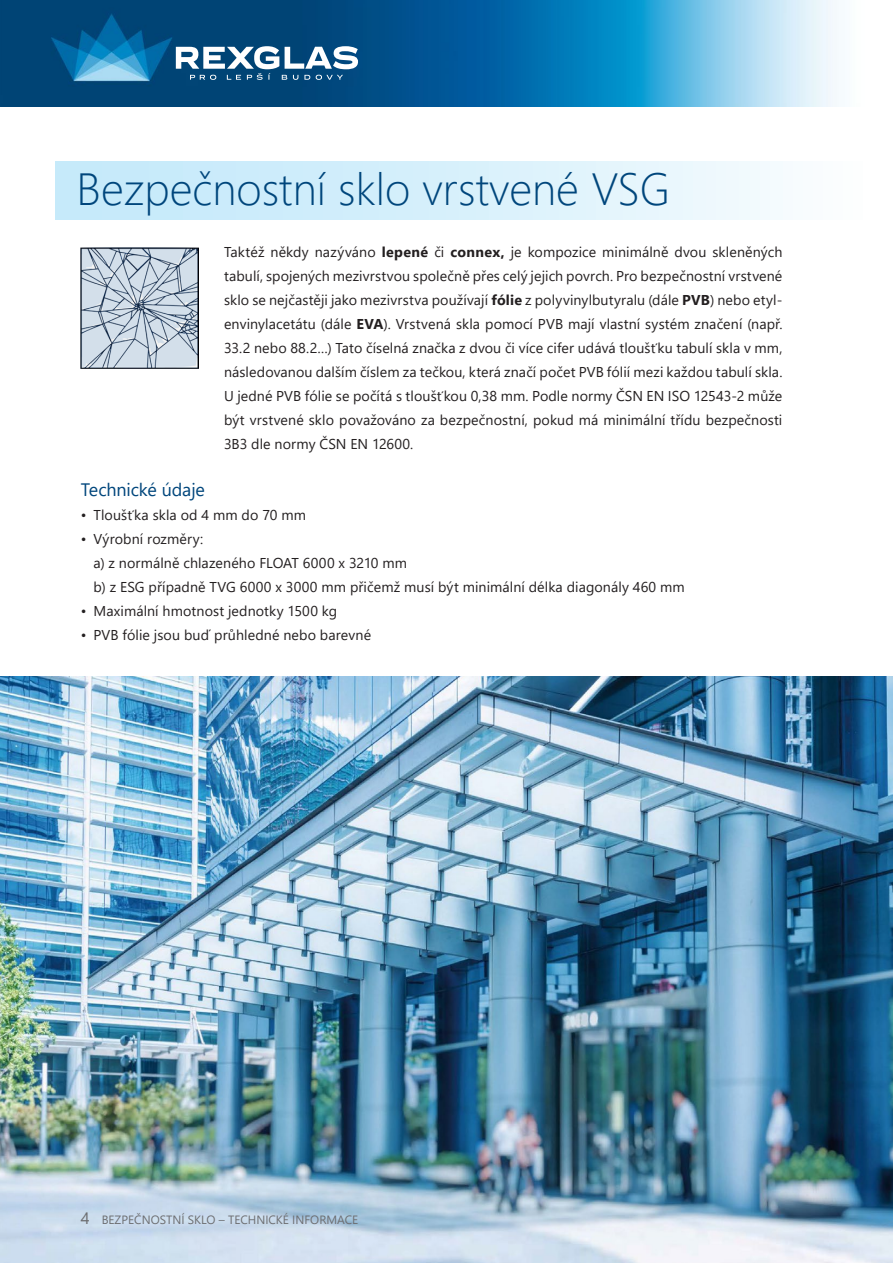
<style>
.page{position:relative;width:893px;height:1263px;background:#fff}
.page>*{position:absolute;margin:0;border:0;box-sizing:border-box;transform-origin:0 0}
.Nadpis{font:300 45px "Segoe UI";color:#00467c}
.Nadpisek{font:18px "Segoe UI";letter-spacing:-.005em;color:#00467c}
.Text{font:14.25px/24px "Segoe UI";letter-spacing:.005em;color:#231f20;text-align:justify}
.Odrazka_Technicky_Ka{font:14.25px/24px "Segoe UI";letter-spacing:.005em;color:#231f20}
.RAL{font:12px "Segoe UI";color:#6c6d70}
.s1{font-weight:700}
.s2{font-size:16.5px}
</style>
<div class="page">
<img style="left:0;top:676px;width:893px;height:587px">
<div style="left:55px;top:162px;width:838px;height:57px;background:linear-gradient(to right,#bee7fa,#fbfdfe)"></div>
<img style="left:81px;top:248px;width:117px;height:120px">
<img style="left:0;top:0;width:837px;height:106px">
<svg style="left:176px;top:46px;width:182px;height:34px"></svg>
<p class="Nadpis" style="left:77px;top:146px;width:595px">Bezpečnostní sklo vrstvené VSG</p>
<p class="Text" style="left:224px;top:239px;width:560px">Taktéž někdy nazýváno <span class="s1">lepené</span> či <span class="s1">connex,</span> je kompozice minimálně dvou skleněných tabulí, spojených mezivrstvou společně přes celý jejich povrch. Pro bezpečnostní vrstvené sklo se nejčastěji jako mezivrstva používají <span class="s1">fólie</span> z polyvinylbutyralu (dále <span class="s1">PVB</span>) nebo etyl&shy;envinylacetátu (dále <span class="s1">EVA</span>). Vrstvená skla pomocí PVB mají vlastní systém značení (např.<br>33.2 nebo 88.2…) Tato číselná značka z dvou či více cifer udává tloušťku tabulí skla v mm, následovanou dalším číslem za tečkou, která značí počet PVB fólií mezi každou tabulí skla.<br>U jedné PVB fólie se počítá s tloušťkou 0,38 mm. Podle normy ČSN EN ISO 12543-2 může být vrstvené sklo považováno za bezpečnostní, pokud má minimální třídu bezpečnosti 3B3 dle normy ČSN EN 12600.</p>
<p class="Nadpisek" style="left:81px;top:472px;width:126px">Technické údaje</p>
<p class="Odrazka_Technicky_Ka" style="left:81px;top:501px;width:227px">• Tloušťka skla od 4 mm do 70 mm</p>
<p class="Odrazka_Technicky_Ka" style="left:81px;top:525px;width:124px">• Výrobní rozměry:</p>
<p class="Odrazka_Technicky_Ka" style="left:94px;top:549px;width:593px">a) z normálně chlazeného FLOAT 6000 x 3210 mm<br>b) z ESG případně TVG 6000 x 3000 mm přičemž musí být minimální délka diagonály 460 mm</p>
<p class="Odrazka_Technicky_Ka" style="left:81px;top:597px;width:258px">• Maximální hmotnost jednotky 1500 kg</p>
<p class="Odrazka_Technicky_Ka" style="left:81px;top:621px;width:292px">• PVB fólie jsou buď průhledné nebo barevné</p>
<p class="RAL" style="left:81px;top:1208px;width:279px"><span class="s2">4</span> BEZPEČNOSTNÍ SKLO – TECHNICKÉ INFORMACE</p>
</div>
